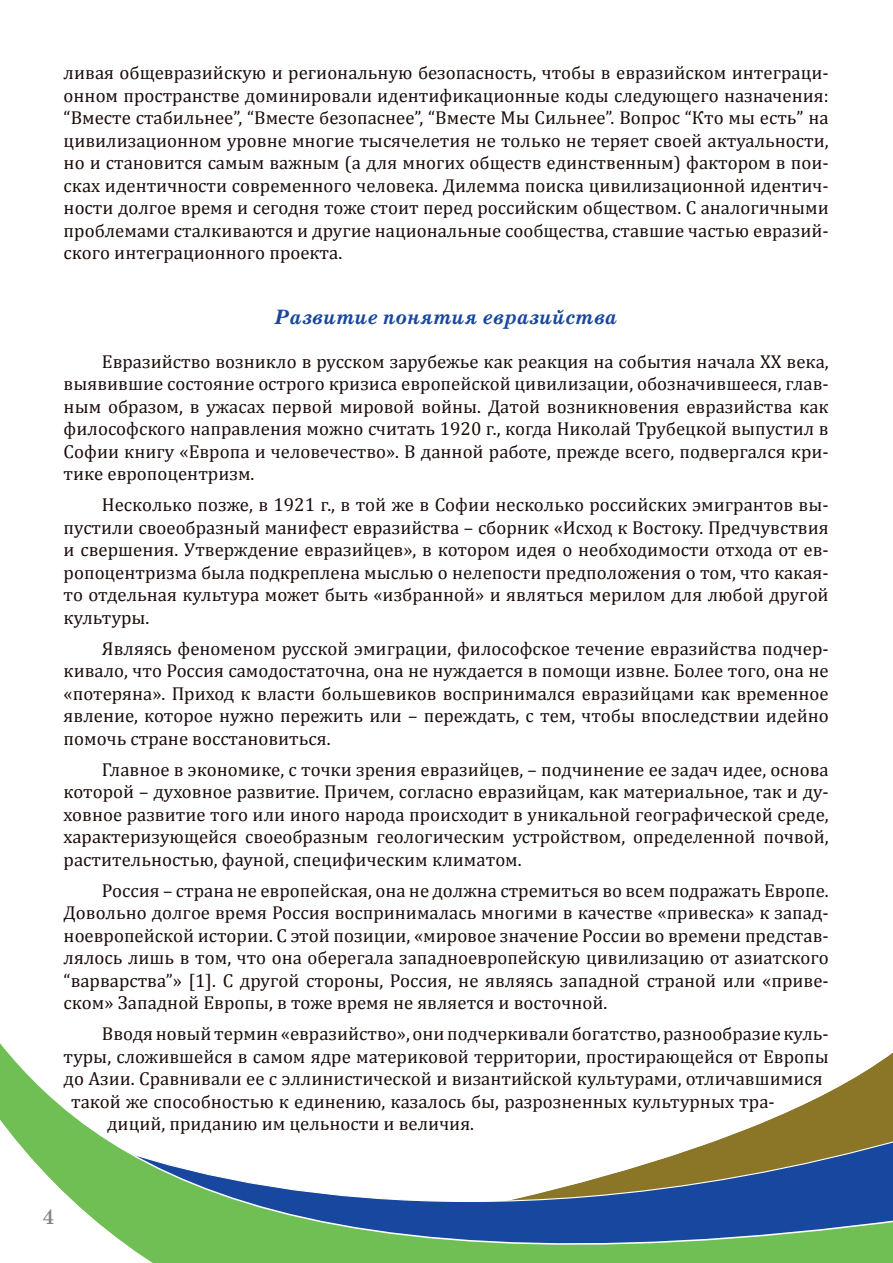
<style>
.page{position:relative;width:893px;height:1263px;background:#fff}
.page>*{position:absolute;margin:0;border:0;box-sizing:border-box;transform-origin:0 0}
.t1{font:italic 700 21px "School Book C";color:#17479e}
.t2{font:21px "School Book C";color:#808285}
.t3{font:18.75px/22.5px "Cambria";color:#1a0b0a;text-align:justify}
</style>
<div class="page">
<svg style="left:0;top:1043px;width:893px;height:220px"></svg>
<p class="t3" style="left:64px;top:61px;width:767px">ливая общевразийскую и региональную безопасность, чтобы в евразийском интеграци&shy;онном пространстве доминировали идентификационные коды следующего назначения: “Вместе стабильнее”, “Вместе безопаснее”, “Вместе Мы Сильнее”. Вопрос “Кто мы есть” на цивилизационном уровне многие тысячелетия не только не теряет своей актуальности, но и становится самым важным (а для многих обществ единственным) фактором в пои&shy;сках идентичности современного человека. Дилемма поиска цивилизационной идентич&shy;ности долгое время и сегодня тоже стоит перед российским обществом. С аналогичными проблемами сталкиваются и другие национальные сообщества, ставшие частью евразий&shy;ского интеграционного проекта.</p>
<p class="t1" style="left:275px;top:305px;width:344px">Развитие понятия евразийства</p>
<p class="t3" style="left:64px;top:350px;width:767px;text-indent:38px">Евразийство возникло в русском зарубежье как реакция на события начала ХХ века, выявившие состояние острого кризиса европейской цивилизации, обозначившееся, глав&shy;ным образом, в ужасах первой мировой войны. Датой возникновения евразийства как философского направления можно считать 1920 г., когда Николай Трубецкой выпустил в Софии книгу «Европа и человечество». В данной работе, прежде всего, подвергался кри&shy;тике европоцентризм.</p>
<p class="t3" style="left:64px;top:493px;width:767px;text-indent:38px">Несколько позже, в 1921 г., в той же в Софии несколько российских эмигрантов вы&shy;пустили своеобразный манифест евразийства – сборник «Исход к Востоку. Предчувствия и свершения. Утверждение евразийцев», в котором идея о необходимости отхода от ев&shy;ропоцентризма была подкреплена мыслью о нелепости предположения о том, что какая&shy;то отдельная культура может быть «избранной» и являться мерилом для любой другой культуры.</p>
<p class="t3" style="left:64px;top:637px;width:767px;text-indent:38px">Являясь феноменом русской эмиграции, философское течение евразийства подчер&shy;кивало, что Россия самодостаточна, она не нуждается в помощи извне. Более того, она не «потеряна». Приход к власти большевиков воспринимался евразийцами как временное явление, которое нужно пережить или – переждать, с тем, чтобы впоследствии идейно помочь стране восстановиться.</p>
<p class="t3" style="left:64px;top:758px;width:766px;text-indent:38px">Главное в экономике, с точки зрения евразийцев, – подчинение ее задач идее, основа которой – духовное развитие. Причем, согласно евразийцам, как материальное, так и ду&shy;ховное развитие того или иного народа происходит в уникальной географической среде, характеризующейся своеобразным геологическим устройством, определенной почвой, растительностью, фауной, специфическим климатом.</p>
<p class="t3" style="left:64px;top:879px;width:766px;text-indent:38px">Россия – страна не европейская, она не должна стремиться во всем подражать Европе.<br>Довольно долгое время Россия воспринималась многими в качестве «привеска» к запад&shy;ноевропейской истории. С этой позиции, «мировое значение России во времени представ&shy;лялось лишь в том, что она оберегала западноевропейскую цивилизацию от азиатского “варварства”» [1]. С другой стороны, Россия, не являясь западной страной или «приве&shy;ском» Западной Европы, в тоже время не является и восточной.</p>
<p class="t3" style="left:102px;top:1022px;width:728px">Вводя новый термин «евразийство», они подчеркивали богатство, разнообразие куль-</p>
<p class="t3" style="left:64px;top:1045px;width:766px">туры, сложившейся в самом ядре материковой территории, простирающейся от Европы</p>
<p class="t3" style="left:64px;top:1067px;width:761px">до Азии. Сравнивали ее с эллинистической и византийской культурами, отличавшимися</p>
<p class="t3" style="left:71px;top:1090px;width:705px">такой же способностью к единению, казалось бы, разрозненных культурных тра-</p>
<p class="t3" style="left:107px;top:1112px;width:368px">диций, приданию им цельности и величия.</p>
<p class="t2" style="left:43px;top:1205px;width:14px">4</p>
</div>
